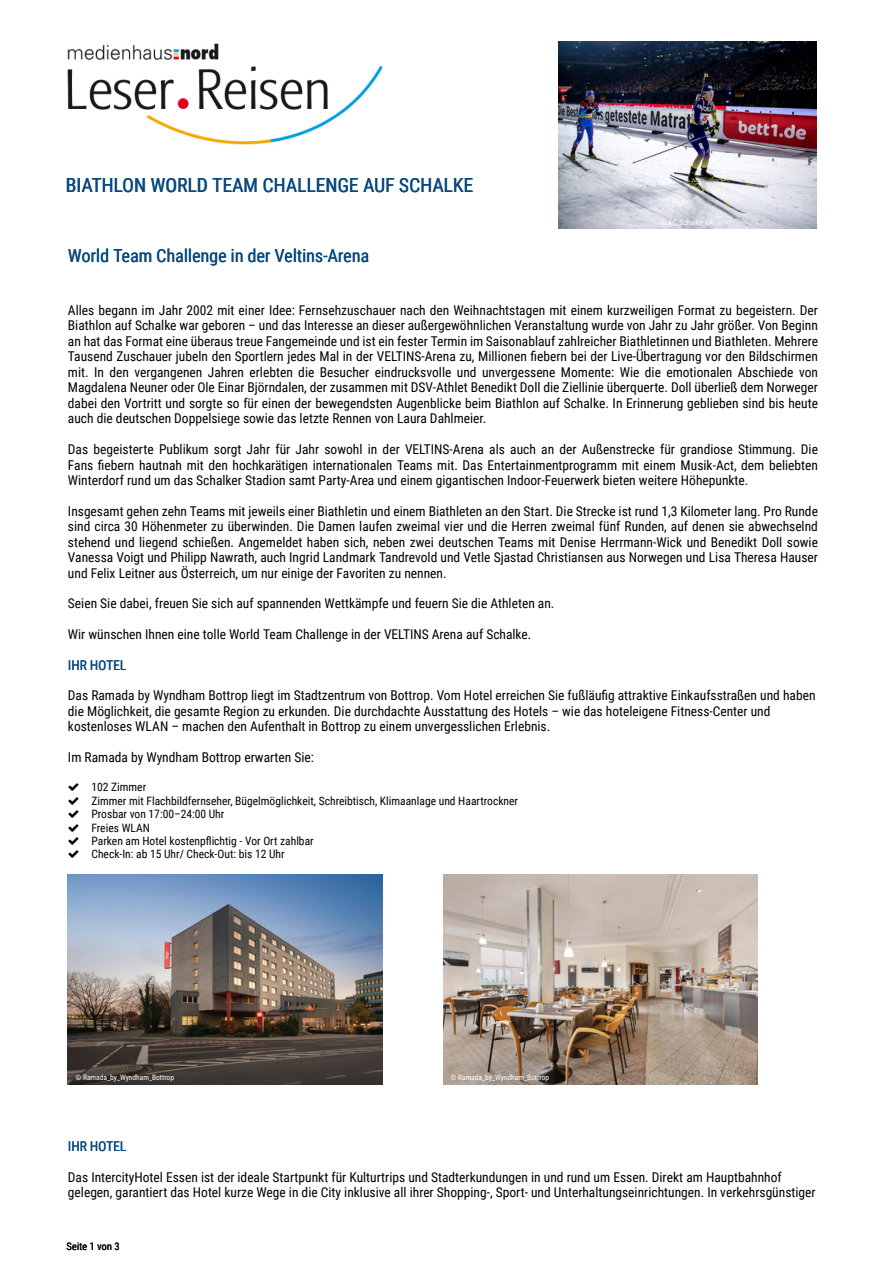
<style>
.page{position:relative;width:893px;height:1263px;background:#fff}
.page>*{position:absolute;margin:0;border:0;box-sizing:border-box;transform-origin:0 0}
.t1{font:19.5px "Roboto Condensed";color:#0a4a7e}
.t2{font:18px "Roboto Condensed";color:#0a4a7e}
.t3{font:13.5px/15.6px "Roboto Condensed";color:#000;text-align:justify}
.t4{font:13.5px "Roboto Condensed";color:#0a4a7e}
.t5{font:11.55px/13.5px "Roboto Condensed";color:#000}
.t6{font:10.5px "Roboto Condensed";color:#000}
.t7{font:7.5px "Roboto Condensed";color:#fff}
</style>
<div class="page">
<img style="left:68px;top:874px;width:315px;height:210px">
<img style="left:443px;top:874px;width:315px;height:210px">
<img style="left:67px;top:43px;width:316px;height:102px">
<img style="left:558px;top:41px;width:258px;height:188px">
<h1 class="t1" style="left:66px;top:176px;width:409px">BIATHLON WORLD TEAM CHALLENGE AUF SCHALKE</h1>
<h2 class="t2" style="left:68px;top:247px;width:303px">World Team Challenge in der Veltins-Arena</h2>
<p class="t7" style="left:661px;top:219px;width:54px">© FC_Schalke_04</p>
<p class="t3" style="left:68px;top:303px;width:751px">Alles begann im Jahr 2002 mit einer Idee: Fernsehzuschauer nach den Weihnachtstagen mit einem kurzweiligen Format zu begeistern. Der Biathlon auf Schalke war geboren – und das Interesse an dieser außergewöhnlichen Veranstaltung wurde von Jahr zu Jahr größer. Von Beginn an hat das Format eine überaus treue Fangemeinde und ist ein fester Termin im Saisonablauf zahlreicher Biathletinnen und Biathleten. Mehrere Tausend Zuschauer jubeln den Sportlern jedes Mal in der VELTINS-Arena zu, Millionen fiebern bei der Live-Übertragung vor den Bildschirmen mit. In den vergangenen Jahren erlebten die Besucher eindrucksvolle und unvergessene Momente: Wie die emotionalen Abschiede von Magdalena Neuner oder Ole Einar Björndalen, der zusammen mit DSV-Athlet Benedikt Doll die Ziellinie überquerte. Doll überließ dem Norweger dabei den Vortritt und sorgte so für einen der bewegendsten Augenblicke beim Biathlon auf Schalke. In Erinnerung geblieben sind bis heute auch die deutschen Doppelsiege sowie das letzte Rennen von Laura Dahlmeier.</p>
<p class="t3" style="left:68px;top:442px;width:751px">Das begeisterte Publikum sorgt Jahr für Jahr sowohl in der VELTINS-Arena als auch an der Außenstrecke für grandiose Stimmung. Die Fans fiebern hautnah mit den hochkarätigen internationalen Teams mit. Das Entertainmentprogramm mit einem Musik-Act, dem beliebten Winterdorf rund um das Schalker Stadion samt Party-Area und einem gigantischen Indoor-Feuerwerk bieten weitere Höhepunkte.</p>
<p class="t3" style="left:68px;top:504px;width:751px">Insgesamt gehen zehn Teams mit jeweils einer Biathletin und einem Biathleten an den Start. Die Strecke ist rund 1,3 Kilometer lang. Pro Runde sind circa 30 Höhenmeter zu überwinden. Die Damen laufen zweimal vier und die Herren zweimal fünf Runden, auf denen sie abwechselnd stehend und liegend schießen. Angemeldet haben sich, neben zwei deutschen Teams mit Denise Herrmann-Wick und Benedikt Doll sowie Vanessa Voigt und Philipp Nawrath, auch Ingrid Landmark Tandrevold und Vetle Sjastad Christiansen aus Norwegen und Lisa Theresa Hauser und Felix Leitner aus Österreich, um nur einige der Favoriten zu nennen.</p>
<p class="t3" style="left:68px;top:597px;width:488px">Seien Sie dabei, freuen Sie sich auf spannenden Wettkämpfe und feuern Sie die Athleten an.</p>
<p class="t3" style="left:68px;top:627px;width:465px">Wir wünschen Ihnen eine tolle World Team Challenge in der VELTINS Arena auf Schalke.</p>
<p class="t4" style="left:68px;top:659px;width:60px">IHR HOTEL</p>
<p class="t3" style="left:68px;top:689px;width:749px;text-align:left">Das Ramada by Wyndham Bottrop liegt im Stadtzentrum von Bottrop. Vom Hotel erreichen Sie fußläufig attraktive Einkaufsstraßen und haben die Möglichkeit, die gesamte Region zu erkunden. Die durchdachte Ausstattung des Hotels – wie das hoteleigene Fitness-Center und kostenloses WLAN – machen den Aufenthalt in Bottrop zu einem unvergesslichen Erlebnis.</p>
<p class="t3" style="left:68px;top:750px;width:248px">Im Ramada by Wyndham Bottrop erwarten Sie:</p>
<p class="t5" style="left:92px;top:781px;width:428px">102 Zimmer<br>Zimmer mit Flachbildfernseher, Bügelmöglichkeit, Schreibtisch, Klimaanlage und Haartrockner Prosbar von 17:00–24:00 Uhr<br>Freies WLAN<br>Parken am Hotel kostenpflichtig - Vor Ort zahlbar<br>Check-In: ab 15 Uhr/ Check-Out: bis 12 Uhr</p>
<p class="t7" style="left:75px;top:1074px;width:100px">© Ramada_by_Wyndham_Bottrop</p>
<p class="t7" style="left:450px;top:1074px;width:100px">© Ramada_by_Wyndham_Bottrop</p>
<p class="t4" style="left:68px;top:1140px;width:60px">IHR HOTEL</p>
<p class="t3" style="left:68px;top:1170px;width:749px">Das IntercityHotel Essen ist der ideale Startpunkt für Kulturtrips und Stadterkundungen in und rund um Essen. Direkt am Hauptbahnhof gelegen, garantiert das Hotel kurze Wege in die City inklusive all ihrer Shopping-, Sport- und Unterhaltungseinrichtungen. In verkehrsgünstiger</p>
<p class="t6" style="left:66px;top:1242px;width:55px">Seite 1 von 3</p>
</div>
